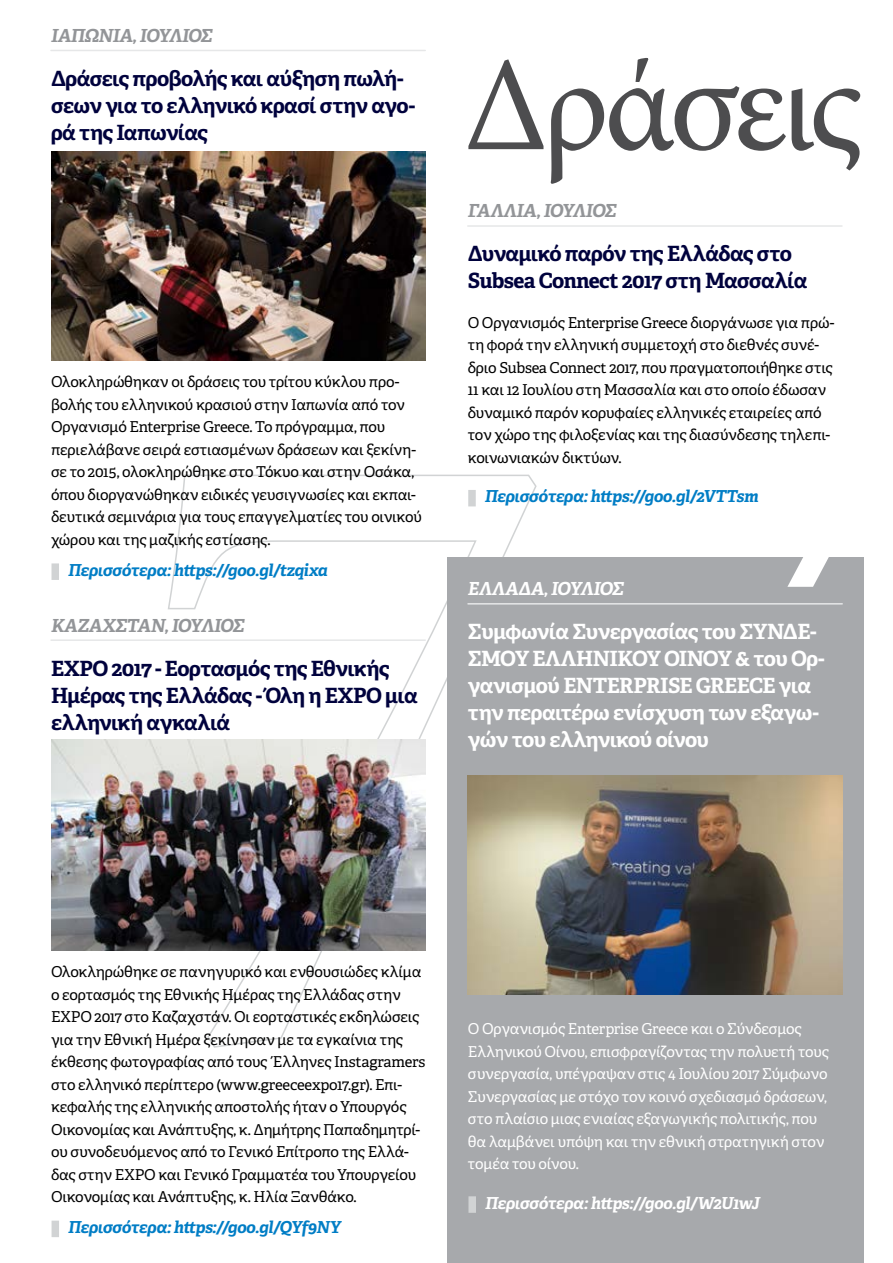
<style>
.page{position:relative;width:893px;height:1263px;background:#fff}
.page>*{position:absolute;margin:0;border:0;box-sizing:border-box;transform-origin:0 0}
.t1{font:135px "Minion Pro";letter-spacing:-.045em;color:#4d4d4f}
.t2{font:700 21px/27px "Adelle PE";letter-spacing:-.04em;color:#00023d}
.t3{font:700 21px/27px "Adelle PE";letter-spacing:-.04em;color:#fff}
.t4{font:italic 700 18px "Adelle PE";letter-spacing:-.03em;color:#939598}
.t5{font:italic 700 18px "Adelle PE";letter-spacing:-.05em;color:#939598}
.t6{font:italic 700 18px "Adelle PE";letter-spacing:-.02em;color:#fff}
.t7{font:italic 700 16.5px "Adelle PE";letter-spacing:-.03em;color:#007dc5}
.t8{font:italic 700 16.5px "Adelle PE";letter-spacing:-.035em;color:#fff}
.t9{font:15px/22.5px "Adelle PE";letter-spacing:-.02em;color:#000}
.t10{font:15px/22.5px "Adelle PE";letter-spacing:-.025em;color:#fff}
</style>
<div class="page">
<svg style="left:167px;top:474px;width:370px;height:574px"></svg>
<hr style="left:468px;top:225px;width:374px;height:2px;background:#e6e7e8">
<div style="left:468px;top:490px;width:8px;height:16px;background:#d1d3d4"></div>
<hr style="left:51px;top:50px;width:374px;height:1px;background:#e6e7e8">
<div style="left:52px;top:563px;width:7px;height:17px;background:#d1d3d4"></div>
<img style="left:51px;top:152px;width:374px;height:208px">
<div style="left:447px;top:557px;width:416px;height:706px;background:#a7a9ac"></div>
<hr style="left:468px;top:603px;width:374px;height:2px;background:#e6e7e8">
<div style="left:468px;top:1196px;width:8px;height:17px;background:#d1d3d4"></div>
<img style="left:468px;top:775px;width:374px;height:220px">
<svg style="left:787px;top:557px;width:42px;height:30px"></svg>
<hr style="left:51px;top:639px;width:374px;height:2px;background:#e6e7e8">
<div style="left:52px;top:1220px;width:7px;height:17px;background:#d1d3d4"></div>
<img style="left:51px;top:740px;width:374px;height:210px">
<p class="t4" style="left:51px;top:22px;width:163px">ΙΑΠΩΝΙΑ, ΙΟΥΛΙΟΣ</p>
<h2 class="t2" style="left:51px;top:64px;width:366px">Δράσεις προβολής και αύξηση πωλή&shy;σεων για το ελληνικό κρασί στην αγο&shy;ρά της Ιαπωνίας</h2>
<p class="t9" style="left:51px;top:370px;width:372px">Ολοκληρώθηκαν οι δράσεις του τρίτου κύκλου προ&shy;βολής του ελληνικού κρασιού στην Ιαπωνία από τον Οργανισμό Enterprise Greece. Το πρόγραμμα, που περιελάβανε σειρά εστιασμένων δράσεων και ξεκίνη&shy;σε το 2015, ολοκληρώθηκε στο Τόκυο και στην Οσάκα, όπου διοργανώθηκαν ειδικές γευσιγνωσίες και εκπαι&shy;δευτικά σεμινάρια για τους επαγγελματίες του οινικού χώρου και της μαζικής εστίασης.</p>
<p class="t7" style="left:68px;top:558px;width:261px">Περισσότερα: https://goo.gl/tzqixa</p>
<p class="t4" style="left:51px;top:612px;width:195px">ΚΑΖΑΧΣΤΑΝ, ΙΟΥΛΙΟΣ</p>
<h2 class="t2" style="left:51px;top:654px;width:368px">ΕΧΡΟ 2017 - Εορτασμός της Εθνικής<br>Ημέρας της Ελλάδας - Όλη η ΕΧΡΟ μια ελληνική αγκαλιά</h2>
<h1 class="t1" style="left:462px;top:16px;width:402px">Δράσεις</h1>
<p class="t5" style="left:468px;top:198px;width:150px">ΓΑΛΛΙΑ, ΙΟΥΛΙΟΣ</p>
<h2 class="t2" style="left:468px;top:240px;width:341px">Δυναμικό παρόν της Ελλάδας στο<br>Subsea Connect 2017 στη Μασσαλία</h2>
<p class="t9" style="left:468px;top:311px;width:368px">Ο Οργανισμός Enterprise Greece διοργάνωσε για πρώ&shy;τη φορά την ελληνική συμμετοχή στο διεθνές συνέ&shy;δριο Subsea Connect 2017, που πραγματοποιήθηκε στις 11 και 12 Ιουλίου στη Μασσαλία και στο οποίο έδωσαν δυναμικό παρόν κορυφαίες ελληνικές εταιρείες από τον χώρο της φιλοξενίας και της διασύνδεσης τηλεπι&shy;κοινωνιακών δικτύων.</p>
<p class="t7" style="left:485px;top:484px;width:275px">Περισσότερα: https://goo.gl/2VTTsm</p>
<p class="t6" style="left:468px;top:576px;width:157px">ΕΛΛΑΔΑ, ΙΟΥΛΙΟΣ</p>
<h2 class="t3" style="left:468px;top:617px;width:358px">Συμφωνία Συνεργασίας του ΣΥΝΔΕ-<br>ΣΜΟΥ ΕΛΛΗΝΙΚΟΥ ΟΙΝΟΥ &amp; του Ορ&shy;γανισμού ENTERPRISE GREECE για την περαιτέρω ενίσχυση των εξαγω&shy;γών του ελληνικού οίνου</h2>
<p class="t9" style="left:51px;top:960px;width:376px">Ολοκληρώθηκε σε πανηγυρικό και ενθουσιώδες κλίμα ο εορτασμός της Εθνικής Ημέρας της Ελλάδας στην EXPO 2017 στο Καζαχστάν. Οι εορταστικές εκδηλώσεις για την Εθνική Ημέρα ξεκίνησαν με τα εγκαίνια της έκθεσης φωτογραφίας από τους Έλληνες Instagramers στο ελληνικό περίπτερο (www.greeceexpo17.gr). Επι&shy;κεφαλής της ελληνικής αποστολής ήταν ο Υπουργός Οικονομίας και Ανάπτυξης, κ. Δημήτρης Παπαδημητρί&shy;ου συνοδευόμενος από το Γενικό Επίτροπο της Ελλά&shy;δας στην EXPO και Γενικό Γραμματέα του Υπουργείου Οικονομίας και Ανάπτυξης, κ. Ηλία Ξανθάκο.</p>
<p class="t7" style="left:68px;top:1215px;width:274px">Περισσότερα: https://goo.gl/QYf9NY</p>
<p class="t10" style="left:468px;top:1017px;width:363px">Ο Οργανισμός Enterprise Greece και ο Σύνδεσμος Ελληνικού Οίνου, επισφραγίζοντας την πολυετή τους συνεργασία, υπέγραψαν στις 4 Ιουλίου 2017 Σύμφωνο Συνεργασίας με στόχο τον κοινό σχεδιασμό δράσεων, στο πλαίσιο μιας ενιαίας εξαγωγικής πολιτικής, που θα λαμβάνει υπόψη και την εθνική στρατηγική στον τομέα του οίνου.</p>
<p class="t8" style="left:485px;top:1191px;width:276px">Περισσότερα: https://goo.gl/W2U1wJ</p>
</div>
